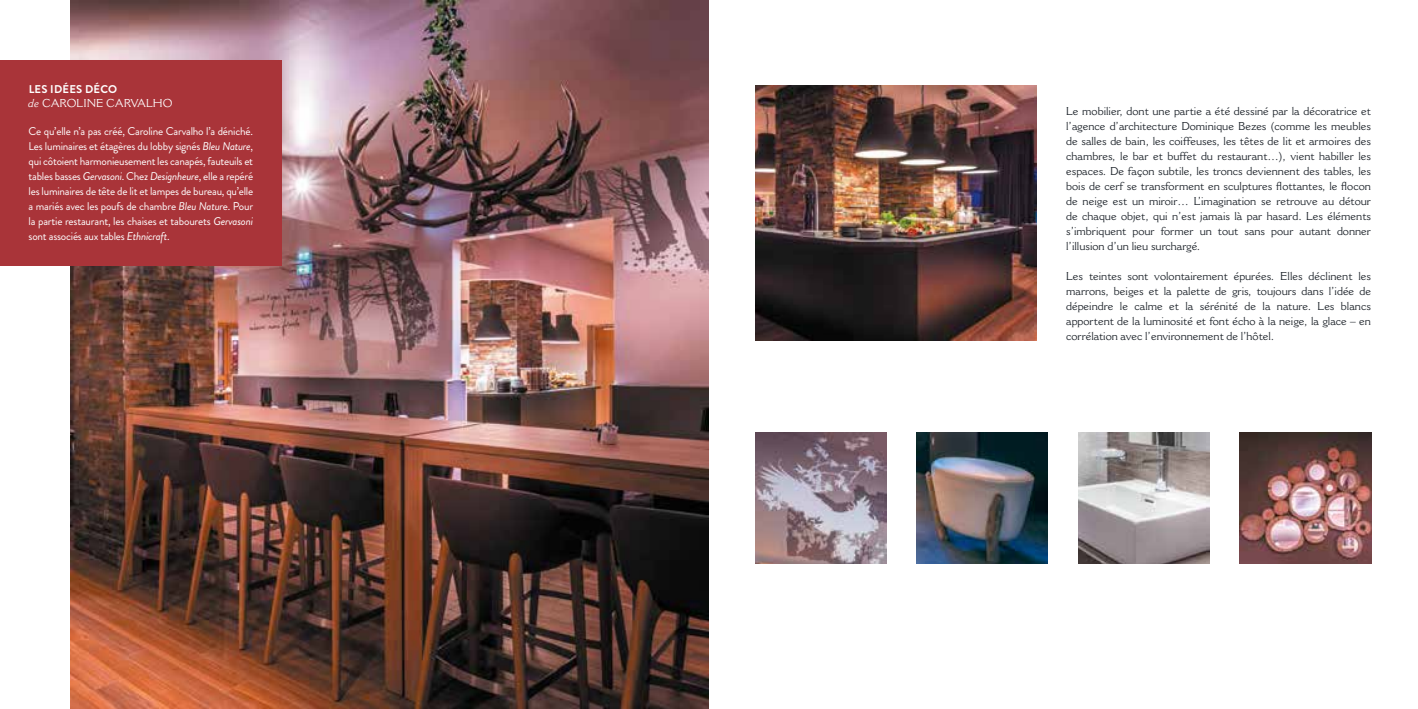
<style>
.page{position:relative;width:1418px;height:709px;background:#fff}
.page>*{position:absolute;margin:0;border:0;box-sizing:border-box;transform-origin:0 0}
.t1{font:11.25px/15px "Cantoria MT Std";color:#1c2229;text-align:justify}
.t2{font:11.25px/15px "Brandon Grotesque";letter-spacing:-.015em;color:#fff;text-align:justify}
.t3{font:11.25px "Cantoria MT Std";color:#fff}
.t4{font:700 11.25px "Brandon Grotesque";letter-spacing:.02em;color:#fff}
.s1{font-style:italic}
</style>
<div class="page">
<img style="left:755px;top:432px;width:131px;height:131px">
<img style="left:71px;top:0;width:638px;height:708px">
<img style="left:755px;top:85px;width:281px;height:255px">
<div style="left:0;top:60px;width:282px;height:205px;background:#a93439"></div>
<img style="left:916px;top:432px;width:131px;height:131px">
<img style="left:1239px;top:432px;width:131px;height:131px">
<img style="left:1078px;top:432px;width:131px;height:131px">
<p class="t4" style="left:29px;top:81px;width:90px">LES IDÉES DÉCO</p>
<p class="t3" style="left:29px;top:96px;width:145px"><span class="s1">de</span> CAROLINE CARVALHO</p>
<p class="t2" style="left:29px;top:124px;width:226px">Ce qu’elle n’a pas créé, Caroline Carvalho l’a déniché.<br>Les luminaires et étagères du lobby signés <span class="s1">Bleu Nature</span>, qui côtoient harmonieusement les canapés, fauteuils et tables basses <span class="s1">Gervasoni</span>. Chez <span class="s1">Designheure</span>, elle a repéré les luminaires de tête de lit et lampes de bureau, qu’elle a mariés avec les poufs de chambre <span class="s1">Bleu Natur</span>e. Pour la partie restaurant, les chaises et tabourets <span class="s1">Gervasoni </span>sont associés aux tables <span class="s1">Ethnicraft</span>.</p>
<p class="t1" style="left:1066px;top:103px;width:306px">Le mobilier, dont une partie a été dessiné par la décoratrice et l’agence d’architecture Dominique Bezes (comme les meubles de salles de bain, les coiffeuses, les têtes de lit et armoires des chambres, le bar et buffet du restaurant…), vient habiller les espaces. De façon subtile, les troncs deviennent des tables, les bois de cerf se transforment en sculptures flottantes, le flocon de neige est un miroir… L’imagination se retrouve au détour de chaque objet, qui n’est jamais là par hasard. Les éléments s’imbriquent pour former un tout sans pour autant donner l’illusion d’un lieu surchargé.</p>
<p class="t1" style="left:1066px;top:268px;width:306px">Les teintes sont volontairement épurées. Elles déclinent les marrons, beiges et la palette de gris, toujours dans l’idée de dépeindre le calme et la sérénité de la nature. Les blancs apportent de la luminosité et font écho à la neige, la glace – en corrélation avec l’environnement de l’hôtel.</p>
</div>
